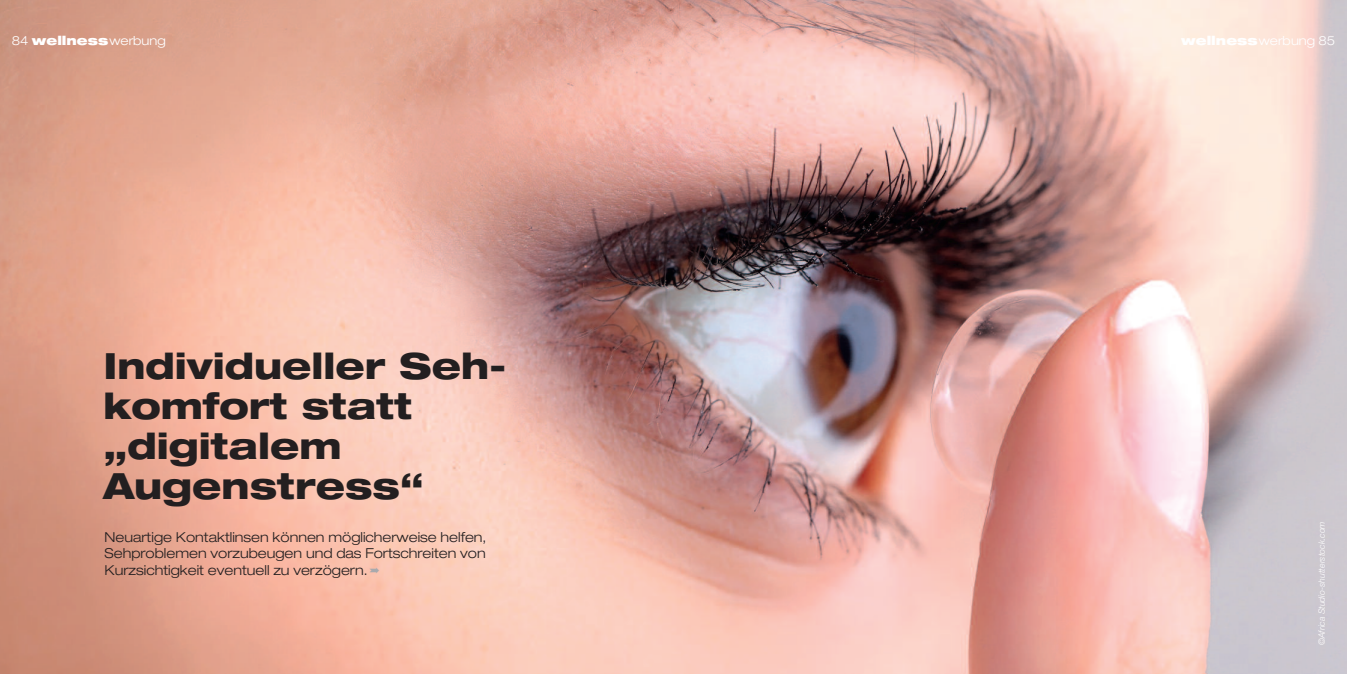
<style>
.page{position:relative;width:1347px;height:674px;background:#fff}
.page>*{position:absolute;margin:0;border:0;box-sizing:border-box;transform-origin:0 0}
.t1{font:800 expanded 36.12px/40px "Helvetica Neue";color:#231f20}
.t2{font:300 expanded 13.75px/16.5px "Helvetica Neue";color:#231f20;text-align:justify}
.t3{font:300 expanded 12.5px "Helvetica Neue";color:#fff}
.t4{font:italic 300 8.75px "Helvetica Neue";color:#fff}
.s1{font-weight:900}
</style>
<div class="page">
<img style="left:0;top:0;width:1346px;height:673px">
<svg style="left:370px;top:567px;width:9px;height:6px"></svg>
<p class="t3" style="left:12px;top:36px;width:156px">84 <span class="s1">wellness</span>werbung</p>
<p class="t3" style="left:1181px;top:36px;width:156px"><span class="s1">wellness</span>werbung 85</p>
<h1 class="t1" style="left:103px;top:348px;width:404px">Individueller Seh&shy;komfort statt „digitalem<br>Augenstress“</h1>
<p class="t2" style="left:105px;top:529px;width:383px">Neuartige Kontaktlinsen können möglicherweise helfen, Sehproblemen vorzubeugen und das Fortschreiten von Kurzsichtigkeit eventuell zu verzögern.</p>
<p class="t4" style="left:1318px;top:644px;width:125px;rotate:-90deg">©Africa Studio-shutterstock.com</p>
</div>
